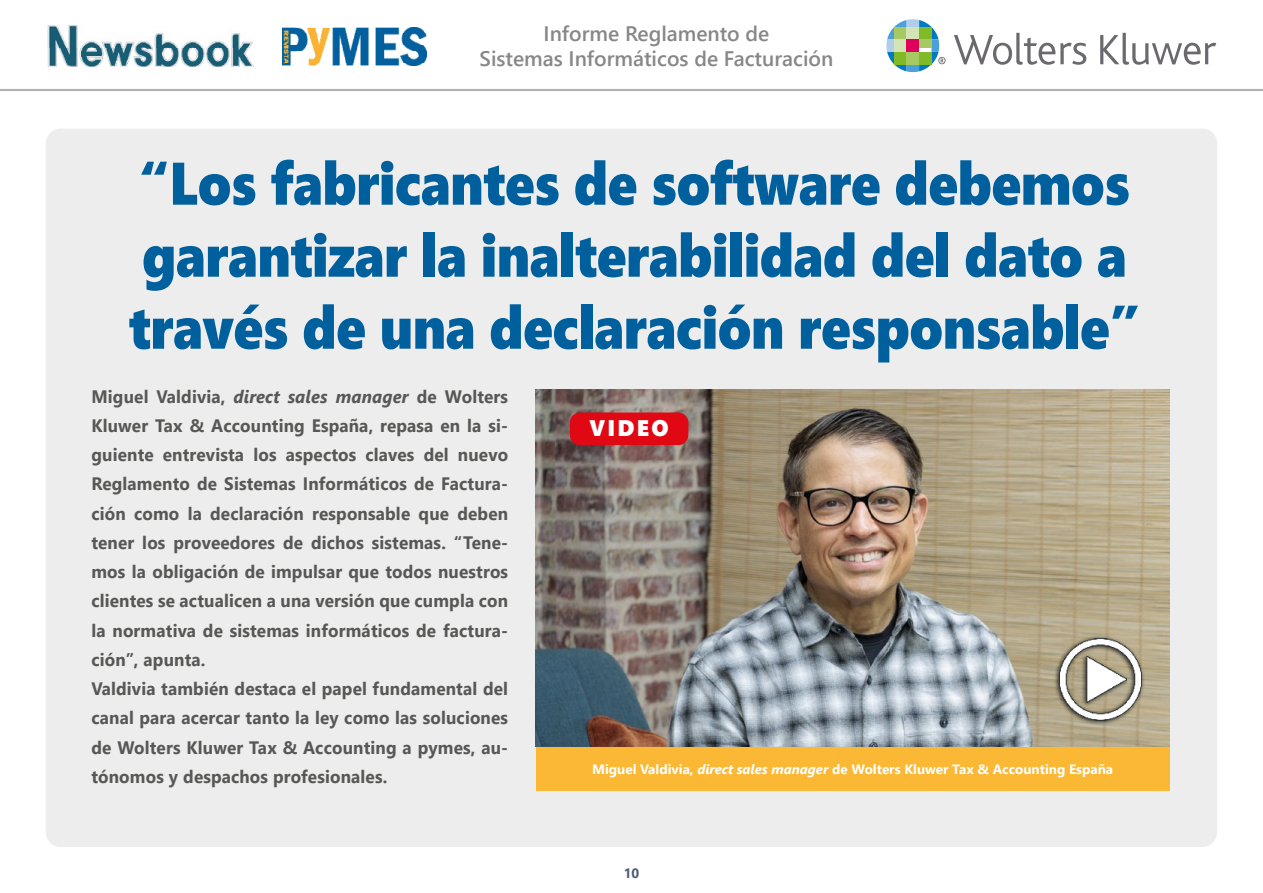
<style>
.page{position:relative;width:1263px;height:893px;background:#fff}
.page>*{position:absolute;margin:0;border:0;box-sizing:border-box;transform-origin:0 0}
.t1{font:60px/72px "Segoe UI Black";letter-spacing:-.01em;color:#00609d;scale:.89 1}
.t2{font:22.5px "Segoe UI Black";letter-spacing:.1em;color:#fff}
.t3{font:600 21px/25.2px "Segoe UI";color:#878787;text-align:center}
.t4{font:700 18px/29.2px "Segoe UI";letter-spacing:.01em;color:#575756;scale:.95 1}
.t5{font:700 13.5px "Segoe UI";color:#fff}
.t6{font:700 13.5px "Segoe UI";color:#4d5d79}
.s1{font-style:italic}
</style>
<div class="page">
<svg style="left:954px;top:33px;width:132px;height:32px"></svg>
<svg style="left:1100px;top:33px;width:116px;height:32px"></svg>
<svg style="left:886px;top:19px;width:59px;height:53px"></svg>
<div style="left:894px;top:27px;width:12px;height:12px;background:#a6ca61"></div>
<div style="left:894px;top:39px;width:12px;height:13px;background:#d4e5b5"></div>
<div style="left:894px;top:52px;width:12px;height:12px;background:#80ba27"></div>
<div style="left:906px;top:27px;width:13px;height:12px;background:#d4e5b5"></div>
<div style="left:906px;top:39px;width:13px;height:13px;background:#e0005b"></div>
<div style="left:906px;top:52px;width:13px;height:12px;background:#a6ca61"></div>
<div style="left:919px;top:27px;width:12px;height:12px;background:#80ba27"></div>
<div style="left:919px;top:39px;width:12px;height:9px;background:#a6ca61"></div>
<div style="left:919px;top:52px;width:12px;height:12px;background:#80ba27"></div>
<hr style="left:0;top:89px;width:1263px;height:2px;background:#b3b2b2">
<img style="left:48px;top:25px;width:206px;height:42px">
<img style="left:283px;top:28px;width:144px;height:38px">
<div style="left:46px;top:129px;width:1171px;height:718px;background:#ededed;border-radius:15px"></div>
<div style="left:536px;top:746px;width:633px;height:45px;background:#fab834"></div>
<img style="left:536px;top:390px;width:633px;height:356px">
<img style="left:1042px;top:620px;width:117px;height:117px">
<div style="left:570px;top:412px;width:118px;height:33px;background:#e00813;border-radius:10px"></div>
<p class="t3" style="left:480px;top:19px;width:355px">Informe Reglamento de<br>Sistemas Informáticos de Facturación</p>
<h1 class="t1" style="left:129px;top:144px;width:1138px">“Los fabricantes de software debemos garantizar la inalterabilidad del dato a través de una declaración responsable”</h1>
<p class="t4" style="left:91px;top:380px;width:440px">Miguel Valdivia, <span class="s1">direct sales manager</span> de Wolters Kluwer Tax &amp; Accounting España, repasa en la si&shy;guiente entrevista los aspectos claves del nuevo Reglamento de Sistemas Informáticos de Factura&shy;ción como la declaración responsable que deben tener los proveedores de dichos sistemas. “Tene&shy;mos la obligación de impulsar que todos nuestros clientes se actualicen a una versión que cumpla con la normativa de sistemas informáticos de factura&shy;ción”, apunta.<br>Valdivia también destaca el papel fundamental del canal para acercar tanto la ley como las soluciones de Wolters Kluwer Tax &amp; Accounting a pymes, au&shy;tónomos y despachos profesionales.</p>
<p class="t2" style="left:589px;top:412px;width:81px">VIDEO</p>
<p class="t5" style="left:592px;top:756px;width:523px">Miguel Valdivia, <span class="s1">direct sales manager</span> de Wolters Kluwer Tax &amp; Accounting España</p>
<p class="t6" style="left:624px;top:860px;width:17px">10</p>
</div>
